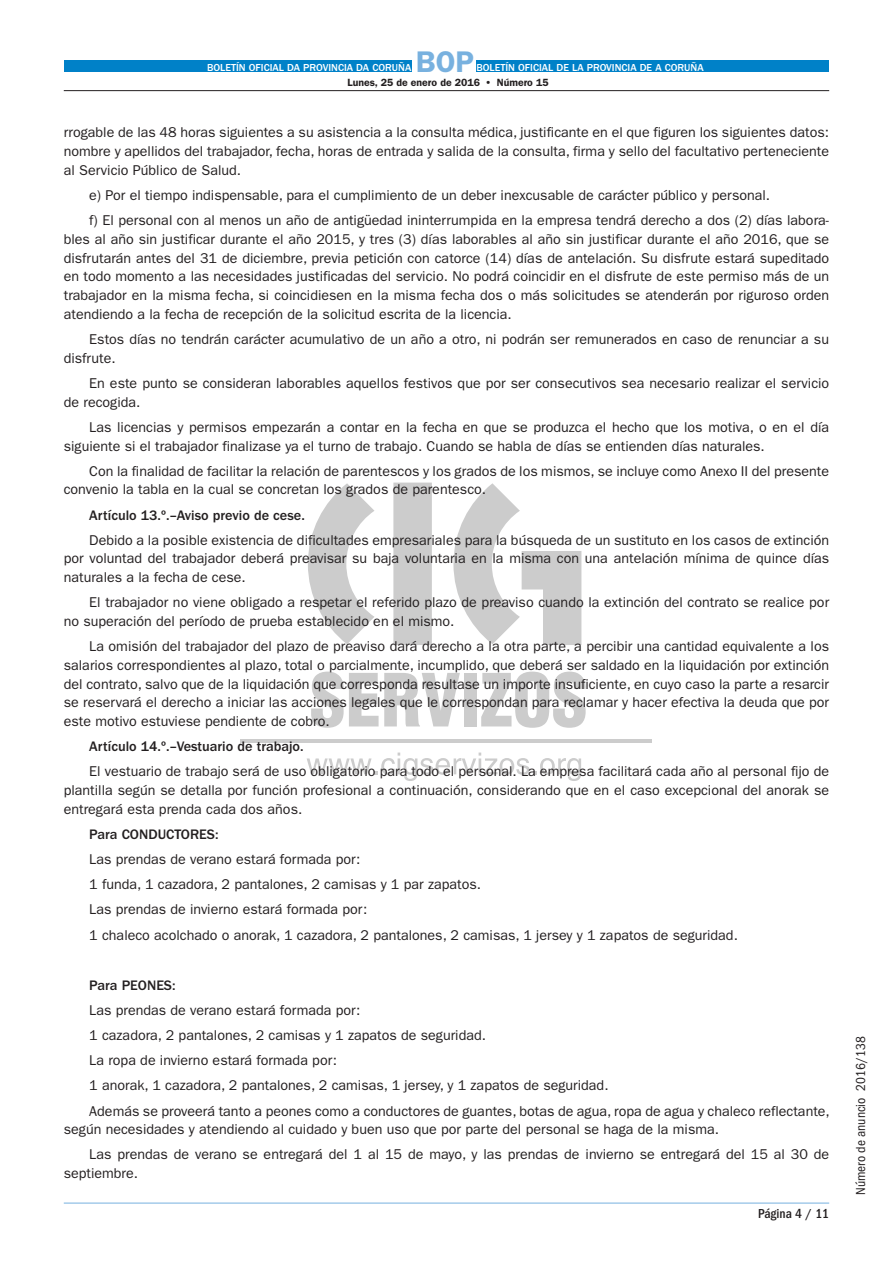
<style>
.page{position:relative;width:893px;height:1263px;background:#fff}
.page>*{position:absolute;margin:0;border:0;box-sizing:border-box;transform-origin:0 0}
.t1{font:600 30px "ITC Franklin Gothic Std";color:#78b1df}
.t2{font:14.25px/18.8px "ITC Franklin Gothic Std";color:#231f20}
.t3{font:500 14.25px "ITC Franklin Gothic Std";color:#231f20}
.t4{font:condensed 13.5px "ITC Franklin Gothic Std";color:#231f20}
.t5{font:500 condensed 13.5px "ITC Franklin Gothic Std";color:#231f20}
.t6{font:500 10.5px "ITC Franklin Gothic Std";color:#fff}
.t7{font:600 10.5px "ITC Franklin Gothic Std";color:#231f20}
</style>
<div class="page">
<svg style="left:308px;top:483px;width:273px;height:162px"></svg>
<hr style="left:240px;top:739px;width:411px;height:3px;background:#ccc">
<svg style="left:307px;top:752px;width:274px;height:29px"></svg>
<svg style="left:311px;top:672px;width:149px;height:56px"></svg>
<div style="left:464px;top:673px;width:13px;height:53px;background:#ccc"></div>
<svg style="left:481px;top:672px;width:105px;height:56px"></svg>
<div style="left:64px;top:60px;width:347px;height:12px;background:#0081c8"></div>
<div style="left:476px;top:60px;width:353px;height:12px;background:#0081c8"></div>
<hr style="left:64px;top:90px;width:765px;height:1px;background:#231f20">
<hr style="left:64px;top:1203px;width:765px;height:1px;background:#76b1df">
<p class="t6" style="left:207px;top:62px;width:206px">BOLETÍN OFICIAL DA PROVINCIA DA CORUÑA</p>
<h1 class="t1" style="left:416px;top:44px;width:60px">BOP</h1>
<p class="t6" style="left:476px;top:62px;width:229px">BOLETÍN OFICIAL DE LA PROVINCIA DE A CORUÑA</p>
<p class="t7" style="left:347px;top:76px;width:203px">Lunes, 25 de enero de 2016 • Número 15</p>
<p class="t2" style="left:64px;top:123px;width:767px;text-align:justify">rrogable de las 48 horas siguientes a su asistencia a la consulta médica, justificante en el que figuren los siguientes datos: nombre y apellidos del trabajador, fecha, horas de entrada y salida de la consulta, firma y sello del facultativo perteneciente al Servicio Público de Salud.</p>
<p class="t2" style="left:89px;top:183px;width:741px;line-height:25px">e) Por el tiempo indispensable, para el cumplimiento de un deber inexcusable de carácter público y personal.<br>f) El personal con al menos un año de antigüedad ininterrumpida en la empresa tendrá derecho a dos (2) días labora-</p>
<p class="t2" style="left:64px;top:230px;width:767px;text-align:justify">bles al año sin justificar durante el año 2015, y tres (3) días laborables al año sin justificar durante el año 2016, que se disfrutarán antes del 31 de diciembre, previa petición con catorce (14) días de antelación. Su disfrute estará supeditado en todo momento a las necesidades justificadas del servicio. No podrá coincidir en el disfrute de este permiso más de un trabajador en la misma fecha, si coincidiesen en la misma fecha dos o más solicitudes se atenderán por riguroso orden atendiendo a la fecha de recepción de la solicitud escrita de la licencia.</p>
<p class="t2" style="left:64px;top:330px;width:767px;text-indent:26px">Estos días no tendrán carácter acumulativo de un año a otro, ni podrán ser remunerados en caso de renunciar a su disfrute.</p>
<p class="t2" style="left:64px;top:374px;width:767px;text-indent:26px">En este punto se consideran laborables aquellos festivos que por ser consecutivos sea necesario realizar el servicio de recogida.</p>
<p class="t2" style="left:64px;top:418px;width:767px;text-indent:26px">Las licencias y permisos empezarán a contar en la fecha en que se produzca el hecho que los motiva, o en el día siguiente si el trabajador finalizase ya el turno de trabajo. Cuando se habla de días se entienden días naturales.</p>
<p class="t2" style="left:64px;top:461px;width:767px;text-indent:26px">Con la finalidad de facilitar la relación de parentescos y los grados de los mismos, se incluye como Anexo II del presente convenio la tabla en la cual se concretan los grados de parentesco.</p>
<p class="t3" style="left:89px;top:507px;width:217px">Artículo 13.º.–Aviso previo de cese.</p>
<p class="t2" style="left:64px;top:530px;width:767px;text-align:justify;text-indent:26px">Debido a la posible existencia de dificultades empresariales para la búsqueda de un sustituto en los casos de extinción por voluntad del trabajador deberá preavisar su baja voluntaria en la misma con una antelación mínima de quince días naturales a la fecha de cese.</p>
<p class="t2" style="left:64px;top:593px;width:767px;text-indent:26px">El trabajador no viene obligado a respetar el referido plazo de preaviso cuando la extinción del contrato se realice por no superación del período de prueba establecido en el mismo.</p>
<p class="t2" style="left:64px;top:637px;width:767px;text-align:justify;text-indent:26px">La omisión del trabajador del plazo de preaviso dará derecho a la otra parte, a percibir una cantidad equivalente a los salarios correspondientes al plazo, total o parcialmente, incumplido, que deberá ser saldado en la liquidación por extinción del contrato, salvo que de la liquidación que corresponda resultase un importe insuficiente, en cuyo caso la parte a resarcir se reservará el derecho a iniciar las acciones legales que le correspondan para reclamar y hacer efectiva la deuda que por este motivo estuviese pendiente de cobro.</p>
<p class="t3" style="left:89px;top:739px;width:216px">Artículo 14.º.–Vestuario de trabajo.</p>
<p class="t2" style="left:64px;top:762px;width:767px;text-align:justify;text-indent:26px">El vestuario de trabajo será de uso obligatorio para todo el personal. La empresa facilitará cada año al personal fijo de plantilla según se detalla por función profesional a continuación, considerando que en el caso excepcional del anorak se entregará esta prenda cada dos años.</p>
<p class="t3" style="left:89px;top:826px;width:131px">Para CONDUCTORES:</p>
<p class="t2" style="left:89px;top:847px;width:650px;line-height:25px">Las prendas de verano estará formada por:<br>1 funda, 1 cazadora, 2 pantalones, 2 camisas y 1 par zapatos.<br>Las prendas de invierno estará formada por:<br>1 chaleco acolchado o anorak, 1 cazadora, 2 pantalones, 2 camisas, 1 jersey y 1 zapatos de seguridad.</p>
<p class="t3" style="left:89px;top:977px;width:88px">Para PEONES:</p>
<p class="t2" style="left:89px;top:998px;width:742px;line-height:25px">Las prendas de verano estará formada por:<br>1 cazadora, 2 pantalones, 2 camisas y 1 zapatos de seguridad.<br>La ropa de invierno estará formada por:<br>1 anorak, 1 cazadora, 2 pantalones, 2 camisas, 1 jersey, y 1 zapatos de seguridad.<br>Además se proveerá tanto a peones como a conductores de guantes, botas de agua, ropa de agua y chaleco reflectante,</p>
<p class="t2" style="left:89px;top:1117px;width:741px;line-height:25px;text-indent:-26px">según necesidades y atendiendo al cuidado y buen uso que por parte del personal se haga de la misma.<br>Las prendas de verano se entregará del 1 al 15 de mayo, y las prendas de invierno se entregará del 15 al 30 de</p>
<p class="t2" style="left:64px;top:1164px;width:76px">septiembre.</p>
<p class="t5" style="left:758px;top:1206px;width:73px">Página 4 / 11</p>
<p class="t4" style="left:853px;top:1195px;width:160px;rotate:-90deg">Número de anuncio 2016/138</p>
</div>
